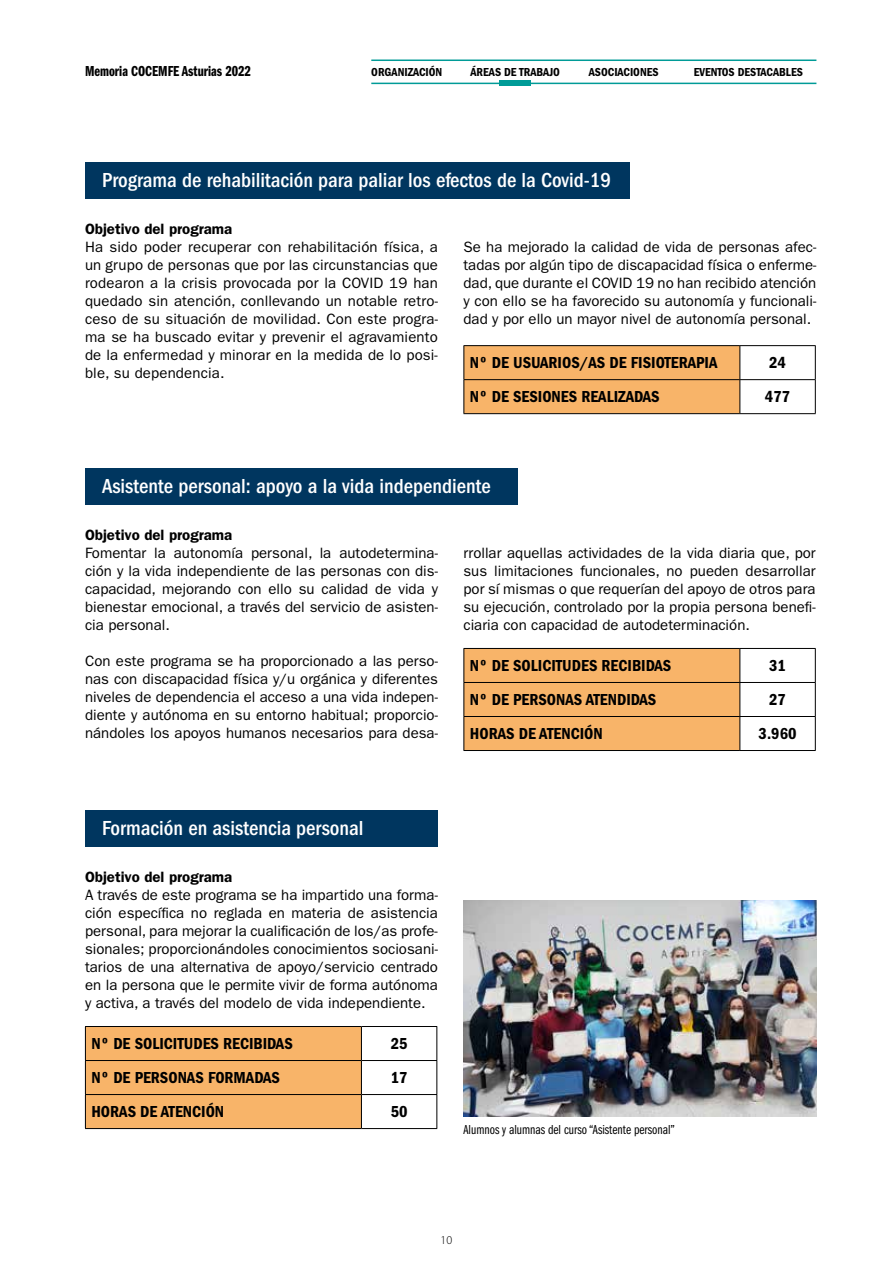
<style>
.page{position:relative;width:893px;height:1263px;background:#fff}
.page>*{position:absolute;margin:0;border:0;box-sizing:border-box;transform-origin:0 0}
.t1{font:500 condensed 21px "ITC Franklin Gothic Std";color:#fff}
.t2{font:16.5px "ITC Franklin Gothic Std Dm Cd";color:#000}
.t3{font:15px/18px "ITC Franklin Gothic Std";color:#000;text-align:justify}
.t4{font:600 15px "ITC Franklin Gothic Std";color:#000}
.t5{font:15px "ITC Franklin Gothic Std Dm Cp";color:#000}
.t6{font:13.5px "ITC Franklin Gothic Std Bk Cp";color:#000}
.t7{font:12px "ITC Franklin Gothic Std Dm Cd";color:#000}
.t8{font:300 12px "Myriad Pro";color:#000}
</style>
<div class="page">
<div style="left:464px;top:61px;width:102px;height:22px;border:1px solid #fff;border-radius:11px"></div>
<hr style="left:371px;top:60px;width:445px;height:1px;background:#009b97">
<hr style="left:371px;top:83px;width:445px;height:1px;background:#009b97">
<div style="left:85px;top:468px;width:433px;height:36px;background:#00365f"></div>
<div style="left:85px;top:162px;width:544px;height:36px;background:#00365f"></div>
<div style="left:500px;top:80px;width:31px;height:6px;background:#009b97"></div>
<div style="left:464px;top:346px;width:275px;height:67px;background:#f8b469"></div>
<hr style="left:463px;top:345px;width:277px;height:1px;background:#000">
<hr style="left:463px;top:346px;width:1px;height:33px;background:#000">
<hr style="left:740px;top:345px;width:76px;height:1px;background:#000">
<hr style="left:739px;top:346px;width:1px;height:33px;background:#000">
<hr style="left:815px;top:346px;width:1px;height:33px;background:#000">
<hr style="left:463px;top:379px;width:277px;height:1px;background:#000">
<hr style="left:463px;top:380px;width:1px;height:33px;background:#000">
<hr style="left:740px;top:379px;width:76px;height:1px;background:#000">
<hr style="left:739px;top:380px;width:1px;height:33px;background:#000">
<hr style="left:815px;top:380px;width:1px;height:33px;background:#000">
<hr style="left:463px;top:413px;width:277px;height:1px;background:#000">
<hr style="left:740px;top:413px;width:76px;height:1px;background:#000">
<div style="left:464px;top:649px;width:275px;height:101px;background:#f8b469"></div>
<hr style="left:463px;top:648px;width:277px;height:1px;background:#000">
<hr style="left:463px;top:649px;width:1px;height:33px;background:#000">
<hr style="left:740px;top:648px;width:76px;height:1px;background:#000">
<hr style="left:739px;top:649px;width:1px;height:33px;background:#000">
<hr style="left:815px;top:649px;width:1px;height:33px;background:#000">
<hr style="left:463px;top:682px;width:277px;height:1px;background:#000">
<hr style="left:463px;top:683px;width:1px;height:33px;background:#000">
<hr style="left:740px;top:682px;width:76px;height:1px;background:#000">
<hr style="left:739px;top:683px;width:1px;height:33px;background:#000">
<hr style="left:815px;top:683px;width:1px;height:33px;background:#000">
<hr style="left:463px;top:716px;width:277px;height:1px;background:#000">
<hr style="left:463px;top:717px;width:1px;height:33px;background:#000">
<hr style="left:740px;top:716px;width:76px;height:1px;background:#000">
<hr style="left:739px;top:717px;width:1px;height:33px;background:#000">
<hr style="left:815px;top:717px;width:1px;height:33px;background:#000">
<hr style="left:463px;top:750px;width:277px;height:1px;background:#000">
<hr style="left:740px;top:750px;width:76px;height:1px;background:#000">
<div style="left:85px;top:810px;width:353px;height:36px;background:#00365f"></div>
<div style="left:86px;top:1027px;width:275px;height:101px;background:#f8b469"></div>
<hr style="left:85px;top:1026px;width:276px;height:1px;background:#000">
<hr style="left:85px;top:1027px;width:1px;height:33px;background:#000">
<hr style="left:361px;top:1026px;width:76px;height:1px;background:#000">
<hr style="left:361px;top:1027px;width:1px;height:33px;background:#000">
<hr style="left:436px;top:1027px;width:1px;height:33px;background:#000">
<hr style="left:85px;top:1060px;width:276px;height:1px;background:#000">
<hr style="left:85px;top:1061px;width:1px;height:33px;background:#000">
<hr style="left:361px;top:1060px;width:76px;height:1px;background:#000">
<hr style="left:361px;top:1061px;width:1px;height:33px;background:#000">
<hr style="left:436px;top:1061px;width:1px;height:33px;background:#000">
<hr style="left:85px;top:1094px;width:276px;height:1px;background:#000">
<hr style="left:85px;top:1095px;width:1px;height:33px;background:#000">
<hr style="left:361px;top:1094px;width:76px;height:1px;background:#000">
<hr style="left:361px;top:1095px;width:1px;height:33px;background:#000">
<hr style="left:436px;top:1095px;width:1px;height:33px;background:#000">
<hr style="left:85px;top:1128px;width:276px;height:1px;background:#000">
<hr style="left:361px;top:1128px;width:76px;height:1px;background:#000">
<img style="left:463px;top:900px;width:353px;height:216px">
<p class="t5" style="left:85px;top:63px;width:167px">Memoria COCEMFE Asturias 2022</p>
<p class="t7" style="left:371px;top:65px;width:73px">ORGANIZACIÓN</p>
<p class="t7" style="left:470px;top:65px;width:91px">ÁREAS DE TRABAJO</p>
<p class="t7" style="left:589px;top:65px;width:71px">ASOCIACIONES</p>
<p class="t7" style="left:694px;top:65px;width:111px">EVENTOS DESTACABLES</p>
<h1 class="t1" style="left:102px;top:168px;width:511px">Programa de rehabilitación para paliar los efectos de la Covid-19</h1>
<p class="t4" style="left:85px;top:220px;width:149px">Objetivo del programa</p>
<p class="t3" style="left:85px;top:238px;width:354px">Ha sido poder recuperar con rehabilitación física, a un grupo de personas que por las circunstancias que rodearon a la crisis provocada por la COVID 19 han quedado sin atención, conllevando un notable retro&shy;ceso de su situación de movilidad. Con este progra&shy;ma se ha buscado evitar y prevenir el agravamiento de la enfermedad y minorar en la medida de lo posi&shy;ble, su dependencia.</p>
<p class="t3" style="left:463px;top:238px;width:354px">Se ha mejorado la calidad de vida de personas afec&shy;tadas por algún tipo de discapacidad física o enferme&shy;dad, que durante el COVID 19 no han recibido atención y con ello se ha favorecido su autonomía y funcionali&shy;dad y por ello un mayor nivel de autonomía personal.</p>
<p class="t2" style="left:470px;top:353px;width:249px">Nº DE USUARIOS/AS DE FISIOTERAPIA</p>
<p class="t2" style="left:769px;top:353px;width:18px">24</p>
<p class="t2" style="left:470px;top:387px;width:191px">Nº DE SESIONES REALIZADAS</p>
<p class="t2" style="left:765px;top:387px;width:27px">477</p>
<h1 class="t1" style="left:102px;top:474px;width:390px">Asistente personal: apoyo a la vida independiente</h1>
<p class="t4" style="left:85px;top:526px;width:149px">Objetivo del programa</p>
<p class="t3" style="left:85px;top:544px;width:354px">Fomentar la autonomía personal, la autodetermina&shy;ción y la vida independiente de las personas con dis&shy;capacidad, mejorando con ello su calidad de vida y bienestar emocional, a través del servicio de asisten&shy;cia personal.</p>
<p class="t3" style="left:85px;top:652px;width:354px">Con este programa se ha proporcionado a las perso&shy;nas con discapacidad física y/u orgánica y diferentes niveles de dependencia el acceso a una vida indepen&shy;diente y autónoma en su entorno habitual; proporcio&shy;nándoles los apoyos humanos necesarios para desa-</p>
<p class="t2" style="left:470px;top:656px;width:203px">Nº DE SOLICITUDES RECIBIDAS</p>
<p class="t2" style="left:769px;top:656px;width:18px">31</p>
<p class="t3" style="left:463px;top:544px;width:354px">rrollar aquellas actividades de la vida diaria que, por sus limitaciones funcionales, no pueden desarrollar por sí mismas o que requerían del apoyo de otros para su ejecución, controlado por la propia persona benefi&shy;ciaria con capacidad de autodeterminación.</p>
<p class="t2" style="left:470px;top:690px;width:188px">Nº DE PERSONAS ATENDIDAS</p>
<p class="t2" style="left:769px;top:690px;width:18px">27</p>
<p class="t2" style="left:470px;top:724px;width:134px">HORAS DE ATENCIÓN</p>
<p class="t2" style="left:759px;top:724px;width:39px">3.960</p>
<h1 class="t1" style="left:102px;top:816px;width:263px">Formación en asistencia personal</h1>
<p class="t4" style="left:85px;top:868px;width:149px">Objetivo del programa</p>
<p class="t3" style="left:85px;top:886px;width:354px">A través de este programa se ha impartido una forma&shy;ción específica no reglada en materia de asistencia personal, para mejorar la cualificación de los/as profe&shy;sionales; proporcionándoles conocimientos sociosani&shy;tarios de una alternativa de apoyo/servicio centrado en la persona que le permite vivir de forma autónoma y activa, a través del modelo de vida independiente.</p>
<p class="t2" style="left:91px;top:1034px;width:203px">Nº DE SOLICITUDES RECIBIDAS</p>
<p class="t2" style="left:391px;top:1034px;width:18px">25</p>
<p class="t2" style="left:91px;top:1068px;width:190px">Nº DE PERSONAS FORMADAS</p>
<p class="t2" style="left:391px;top:1068px;width:18px">17</p>
<p class="t2" style="left:91px;top:1102px;width:134px">HORAS DE ATENCIÓN</p>
<p class="t2" style="left:391px;top:1102px;width:18px">50</p>
<p class="t6" style="left:463px;top:1122px;width:213px">Alumnos y alumnas del curso “Asistente personal”</p>
<p class="t8" style="left:441px;top:1233px;width:13px">10</p>
</div>
